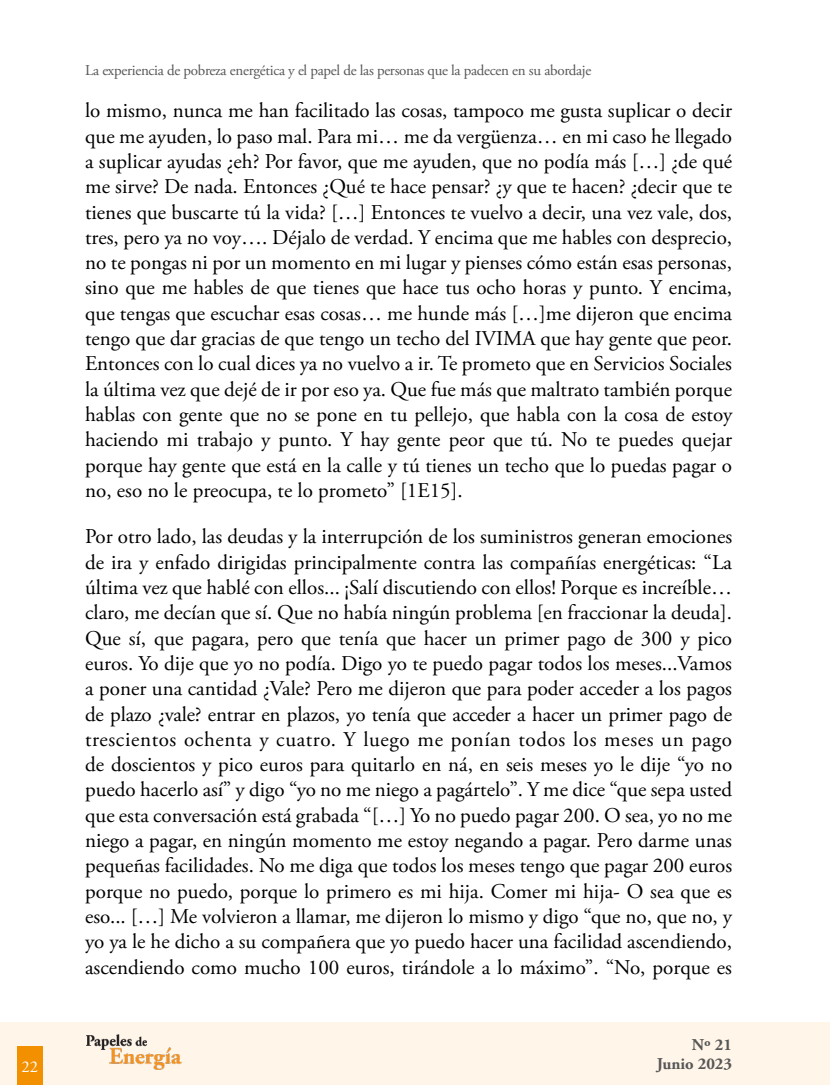
<style>
.page{position:relative;width:830px;height:1085px;background:#fff}
.page>*{position:absolute;margin:0;border:0;box-sizing:border-box;transform-origin:0 0}
.t1{font:21px/25.3px "Adobe Garamond Pro";color:#000;text-align:justify}
.t2{font:700 16.5px "Adobe Garamond Pro";color:#575756}
.t3{font:16.5px "Adobe Garamond Pro";color:#fff}
.t4{font:15px "Adobe Garamond Pro";letter-spacing:-.02em;color:#575756}
</style>
<div class="page">
<div style="left:0;top:1021px;width:829px;height:63px;background:#fff5e9"></div>
<img style="left:86px;top:1034px;width:95px;height:35px">
<div style="left:17px;top:1046px;width:26px;height:38px;background:#f39000"></div>
<p class="t4" style="left:85px;top:62px;width:507px">La experiencia de pobreza energética y el papel de las personas que la padecen en su abordaje</p>
<p class="t1" style="left:85px;top:99px;width:648px">lo mismo, nunca me han facilitado las cosas, tampoco me gusta suplicar o decir que me ayuden, lo paso mal. Para mi… me da vergüenza… en mi caso he llegado a suplicar ayudas ¿eh? Por favor, que me ayuden, que no podía más […] ¿de qué me sirve? De nada. Entonces ¿Qué te hace pensar? ¿y que te hacen? ¿decir que te tienes que buscarte tú la vida? […] Entonces te vuelvo a decir, una vez vale, dos, tres, pero ya no voy…. Déjalo de verdad. Y encima que me hables con desprecio, no te pongas ni por un momento en mi lugar y pienses cómo están esas personas, sino que me hables de que tienes que hace tus ocho horas y punto. Y encima, que tengas que escuchar esas cosas… me hunde más […]me dijeron que encima tengo que dar gracias de que tengo un techo del IVIMA que hay gente que peor.<br>Entonces con lo cual dices ya no vuelvo a ir. Te prometo que en Servicios Sociales la última vez que dejé de ir por eso ya. Que fue más que maltrato también porque hablas con gente que no se pone en tu pellejo, que habla con la cosa de estoy haciendo mi trabajo y punto. Y hay gente peor que tú. No te puedes quejar porque hay gente que está en la calle y tú tienes un techo que lo puedas pagar o no, eso no le preocupa, te lo prometo” [1E15].</p>
<p class="t1" style="left:85px;top:525px;width:648px">Por otro lado, las deudas y la interrupción de los suministros generan emociones de ira y enfado dirigidas principalmente contra las compañías energéticas: “La última vez que hablé con ellos... ¡Salí discutiendo con ellos! Porque es increíble… claro, me decían que sí. Que no había ningún problema [en fraccionar la deuda].<br>Que sí, que pagara, pero que tenía que hacer un primer pago de 300 y pico euros. Yo dije que yo no podía. Digo yo te puedo pagar todos los meses...Vamos a poner una cantidad ¿Vale? Pero me dijeron que para poder acceder a los pagos de plazo ¿vale? entrar en plazos, yo tenía que acceder a hacer un primer pago de trescientos ochenta y cuatro. Y luego me ponían todos los meses un pago de doscientos y pico euros para quitarlo en ná, en seis meses yo le dije “yo no puedo hacerlo así” y digo “yo no me niego a pagártelo”. Y me dice “que sepa usted que esta conversación está grabada “[…] Yo no puedo pagar 200. O sea, yo no me niego a pagar, en ningún momento me estoy negando a pagar. Pero darme unas pequeñas facilidades. No me diga que todos los meses tengo que pagar 200 euros porque no puedo, porque lo primero es mi hija. Comer mi hija- O sea que es eso... […] Me volvieron a llamar, me dijeron lo mismo y digo “que no, que no, y yo ya le he dicho a su compañera que yo puedo hacer una facilidad ascendiendo, ascendiendo como mucho 100 euros, tirándole a lo máximo”. “No, porque es</p>
<p class="t2" style="left:691px;top:1034px;width:42px">Nº 21</p>
<p class="t3" style="left:22px;top:1056px;width:18px">22</p>
<p class="t2" style="left:656px;top:1054px;width:77px">Junio 2023</p>
</div>
